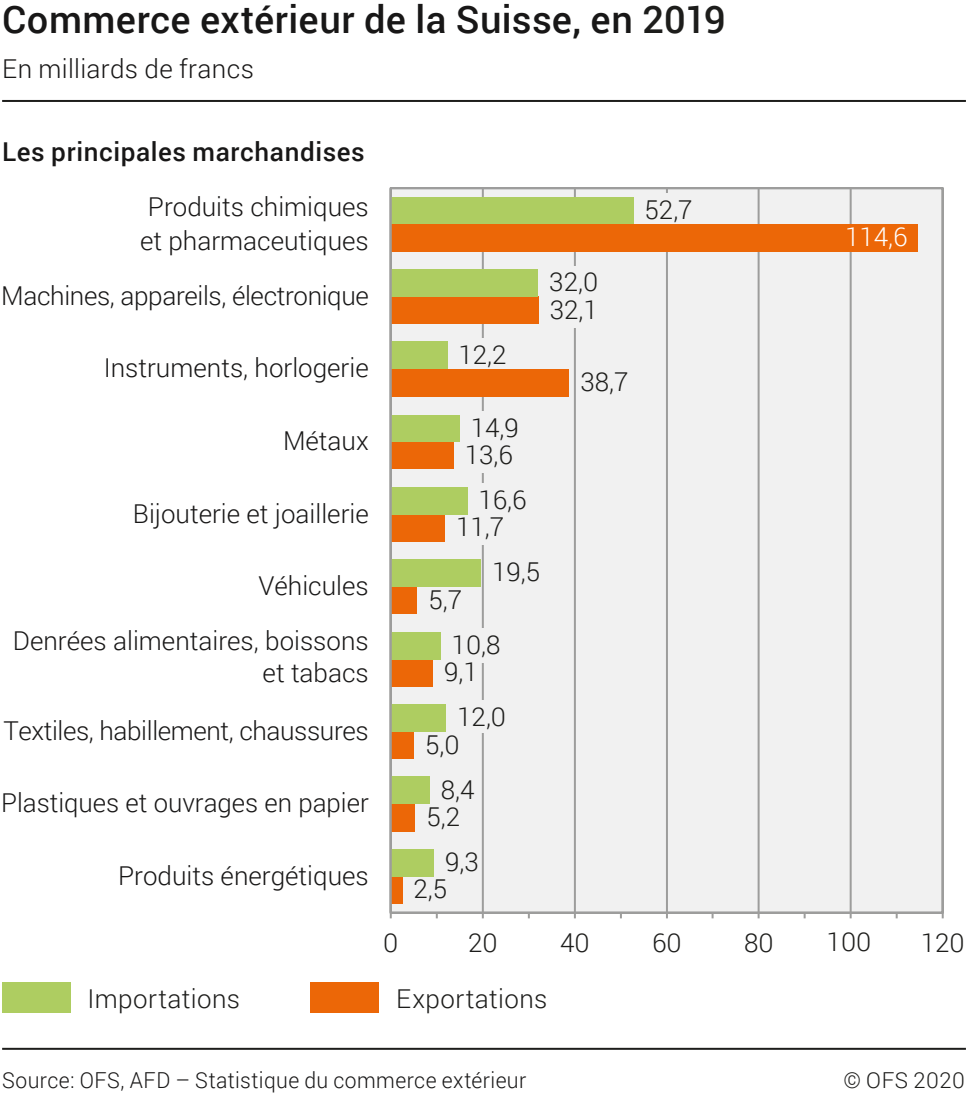
<style>
.page{position:relative;width:966px;height:1094px;background:#fff}
.page>*{position:absolute;margin:0;border:0;box-sizing:border-box;transform-origin:0 0}
.t1{font:500 38px "Roboto";letter-spacing:.01em;color:#181717}
.t2{font:300 26px/34px "Roboto";color:#181717;text-align:center}
.t3{font:300 26px "Roboto";letter-spacing:.005em;color:#1d1d1b}
.t4{font:500 26px "Roboto";letter-spacing:.025em;color:#181717}
.t5{font:300 26px "Roboto";color:#fff}
.t6{font:300 22px "Roboto";letter-spacing:.02em;color:#181717;scale:.96 1}
.t7{font:300 22px "Roboto";letter-spacing:.02em;color:#1d1d1b}
.s1{color:#1d1d1b}
</style>
<div class="page">
<hr style="left:2px;top:1048px;width:963px;height:2px;background:#1d1d1b">
<hr style="left:2px;top:100px;width:963px;height:2px;background:#1d1d1b">
<div style="left:389px;top:187px;width:555px;height:732px;background:#f1f1f1"></div>
<hr style="left:482px;top:188px;width:2px;height:725px;background:#9d9d9c">
<hr style="left:574px;top:188px;width:2px;height:725px;background:#9d9d9c">
<hr style="left:666px;top:188px;width:2px;height:725px;background:#9d9d9c">
<hr style="left:757px;top:188px;width:2px;height:725px;background:#9d9d9c">
<hr style="left:849px;top:188px;width:2px;height:725px;background:#9d9d9c">
<hr style="left:941px;top:188px;width:2px;height:725px;background:#9d9d9c">
<hr style="left:391px;top:912px;width:551px;height:2px;background:#9d9d9c">
<div style="left:391px;top:297px;width:147px;height:27px;background:#ec6707"></div>
<div style="left:546px;top:293px;width:60px;height:34px;background:#f1f1f1"></div>
<div style="left:577px;top:365px;width:58px;height:35px;background:#f1f1f1"></div>
<div style="left:391px;top:441px;width:62px;height:28px;background:#ec6707"></div>
<div style="left:461px;top:438px;width:61px;height:34px;background:#f1f1f1"></div>
<div style="left:391px;top:514px;width:53px;height:27px;background:#ec6707"></div>
<div style="left:452px;top:511px;width:61px;height:34px;background:#f1f1f1"></div>
<div style="left:391px;top:587px;width:26px;height:27px;background:#ec6707"></div>
<div style="left:425px;top:583px;width:43px;height:34px;background:#f1f1f1"></div>
<div style="left:391px;top:659px;width:41px;height:27px;background:#ec6707"></div>
<div style="left:391px;top:731px;width:22px;height:28px;background:#ec6707"></div>
<div style="left:421px;top:728px;width:48px;height:34px;background:#f1f1f1"></div>
<div style="left:391px;top:804px;width:24px;height:27px;background:#ec6707"></div>
<div style="left:423px;top:800px;width:46px;height:35px;background:#f1f1f1"></div>
<div style="left:391px;top:876px;width:11px;height:27px;background:#ec6707"></div>
<div style="left:410px;top:873px;width:40px;height:34px;background:#f1f1f1"></div>
<div style="left:391px;top:197px;width:242px;height:27px;background:#aecd61"></div>
<div style="left:641px;top:193px;width:55px;height:35px;background:#f1f1f1"></div>
<div style="left:391px;top:269px;width:147px;height:28px;background:#aecd61"></div>
<div style="left:546px;top:266px;width:62px;height:34px;background:#f1f1f1"></div>
<div style="left:391px;top:342px;width:56px;height:27px;background:#aecd61"></div>
<div style="left:455px;top:339px;width:56px;height:34px;background:#f1f1f1"></div>
<div style="left:391px;top:415px;width:68px;height:26px;background:#aecd61"></div>
<div style="left:467px;top:411px;width:56px;height:34px;background:#f1f1f1"></div>
<div style="left:391px;top:487px;width:76px;height:27px;background:#aecd61"></div>
<div style="left:475px;top:483px;width:49px;height:34px;background:#f1f1f1"></div>
<div style="left:391px;top:559px;width:89px;height:28px;background:#aecd61"></div>
<div style="left:488px;top:556px;width:68px;height:34px;background:#f1f1f1"></div>
<div style="left:391px;top:632px;width:49px;height:27px;background:#aecd61"></div>
<div style="left:448px;top:628px;width:60px;height:35px;background:#f1f1f1"></div>
<div style="left:391px;top:704px;width:55px;height:27px;background:#aecd61"></div>
<div style="left:454px;top:701px;width:61px;height:32px;background:#f1f1f1"></div>
<div style="left:391px;top:777px;width:38px;height:27px;background:#aecd61"></div>
<div style="left:391px;top:849px;width:42px;height:27px;background:#aecd61"></div>
<div style="left:2px;top:982px;width:68px;height:31px;background:#aecd61"></div>
<div style="left:310px;top:982px;width:69px;height:31px;background:#ec6707"></div>
<div style="left:391px;top:224px;width:526px;height:27px;background:#ec6707"></div>
<div style="left:391px;top:369px;width:178px;height:27px;background:#ec6707"></div>
<hr style="left:390px;top:188px;width:2px;height:725px;background:#9d9d9c">
<h1 class="t1" style="left:2px;top:-8px;width:725px">Commerce extérieur de la Suisse, en <span class="s1">2019</span></h1>
<p class="t2" style="left:2px;top:51px;width:253px">En milliards de francs</p>
<p class="t4" style="left:2px;top:133px;width:364px">Les principales marchandises</p>
<p class="t2" style="left:140px;top:189px;width:230px">Produits chimiques et pharmaceutiques</p>
<p class="t2" style="left:1px;top:278px;width:369px">Machines, appareils, électronique</p>
<p class="t2" style="left:104px;top:350px;width:266px">Instruments, horlogerie</p>
<p class="t2" style="left:283px;top:423px;width:87px">Métaux</p>
<p class="t2" style="left:133px;top:495px;width:237px">Bijouterie et joaillerie</p>
<p class="t2" style="left:13px;top:557px;width:357px;line-height:55.6px;text-align:right">Véhicules<br>Denrées alimentaires, boissons</p>
<p class="t2" style="left:262px;top:654px;width:108px">et tabacs</p>
<p class="t2" style="left:4px;top:713px;width:367px">Textiles, habillement, chaussures</p>
<p class="t2" style="left:1px;top:785px;width:369px">Plastiques et ouvrages en papier</p>
<p class="t2" style="left:118px;top:857px;width:252px">Produits énergétiques</p>
<p class="t3" style="left:644px;top:192px;width:50px">52,7</p>
<p class="t3" style="left:458px;top:336px;width:50px">12,2</p>
<p class="t3" style="left:470px;top:409px;width:50px">14,9</p>
<p class="t3" style="left:465px;top:436px;width:50px">13,6</p>
<p class="t3" style="left:478px;top:482px;width:50px">16,6</p>
<p class="t3" style="left:456px;top:509px;width:50px">11,7</p>
<p class="t3" style="left:428px;top:581px;width:35px">5,7</p>
<p class="t3" style="left:492px;top:554px;width:50px">19,5</p>
<p class="t3" style="left:451px;top:626px;width:50px">10,8</p>
<p class="t3" style="left:444px;top:654px;width:35px">9,1</p>
<p class="t3" style="left:457px;top:699px;width:50px">12,0</p>
<p class="t3" style="left:425px;top:726px;width:36px">5,0</p>
<p class="t3" style="left:441px;top:771px;width:35px">8,4</p>
<p class="t3" style="left:426px;top:798px;width:35px">5,2</p>
<p class="t3" style="left:445px;top:844px;width:35px">9,3</p>
<p class="t3" style="left:413px;top:871px;width:35px">2,5</p>
<p class="t3" style="left:549px;top:264px;width:50px">32,0</p>
<p class="t3" style="left:549px;top:291px;width:50px">32,1</p>
<p class="t3" style="left:580px;top:364px;width:50px">38,7</p>
<p class="t5" style="left:845px;top:219px;width:64px">114,6</p>
<p class="t3" style="left:826px;top:924px;width:46px">100</p>
<p class="t3" style="left:383px;top:924px;width:17px">0</p>
<p class="t3" style="left:468px;top:924px;width:31px">20</p>
<p class="t3" style="left:560px;top:924px;width:31px">40</p>
<p class="t3" style="left:652px;top:924px;width:31px">60</p>
<p class="t3" style="left:744px;top:924px;width:31px">80</p>
<p class="t3" style="left:920px;top:924px;width:45px">120</p>
<p class="t3" style="left:87px;top:980px;width:154px">Importations</p>
<p class="t3" style="left:396px;top:980px;width:153px">Exportations</p>
<p class="t6" style="left:2px;top:1065px;width:547px">Source: OFS, AFD – Statistique du commerce extérieur</p>
<p class="t7" style="left:843px;top:1065px;width:123px">© OFS 2020</p>
</div>
